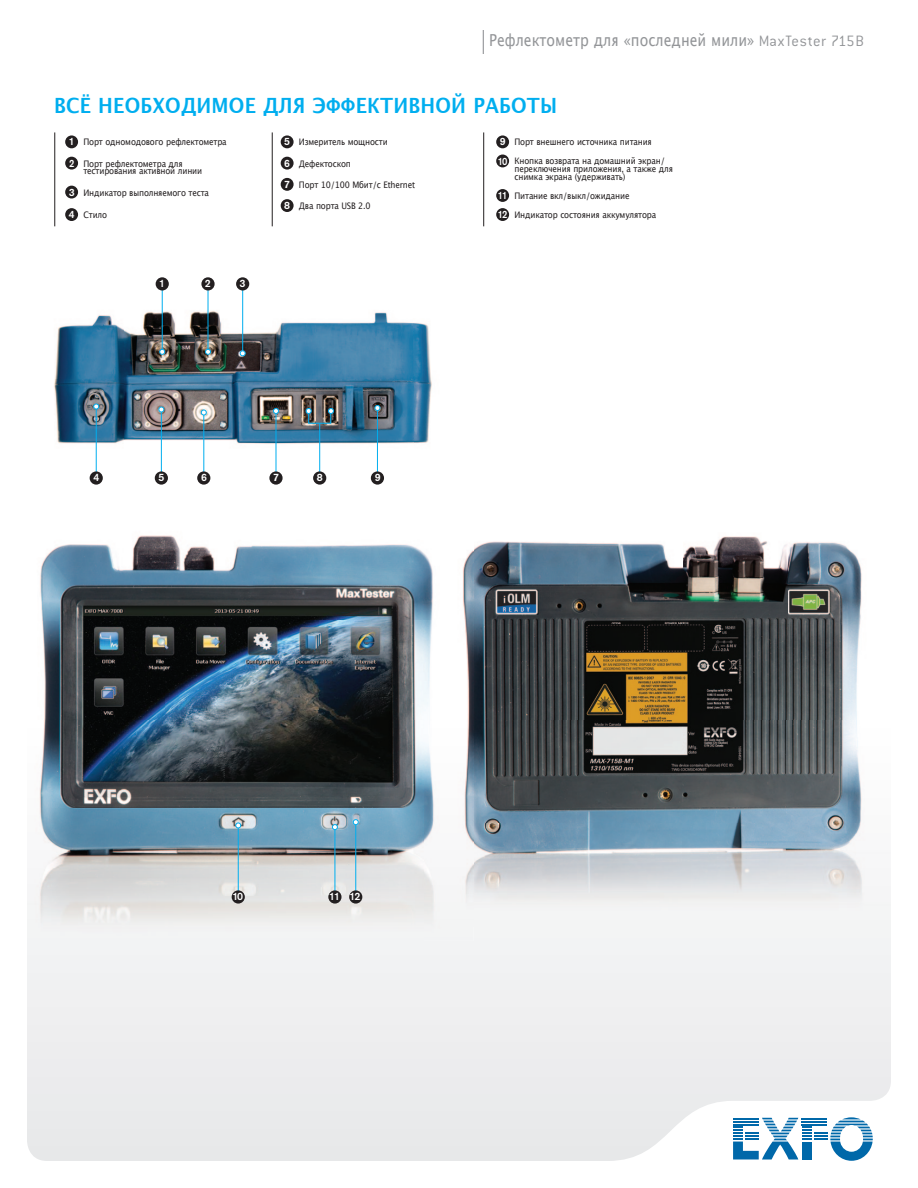
<style>
.page{position:relative;width:918px;height:1188px;background:#fff}
.page>*{position:absolute;margin:0;border:0;box-sizing:border-box;transform-origin:0 0}
.t1{font:700 21px "Lucida Grande";letter-spacing:.01em;color:#00aeef;scale:.9 1}
.t2{font:16.5px "Lucida Grande";color:#939598;scale:.85 1}
.t3{font:500 10.65px "Akzidenz Grotesk BE";color:#fff}
.t4{font:9px/7.6px "Lucida Grande";letter-spacing:-.02em;color:#231f20;scale:.9 1}
.s1{font-family:"Conduit ITC";font-weight:300}
.s2{font-family:"Akzidenz Grotesk BE";font-weight:500;font-size:10.5px;color:#fff}
</style>
<div class="page">
<svg style="left:483px;top:30px;width:1px;height:24px"></svg>
<div style="left:27px;top:926px;width:864px;height:235px;background:#eeeeef"></div>
<svg style="left:733px;top:1117px;width:140px;height:44px"></svg>
<img style="left:473px;top:536px;width:389px;height:89px">
<img style="left:473px;top:625px;width:315px;height:96px">
<img style="left:788px;top:625px;width:72px;height:96px">
<img style="left:473px;top:721px;width:418px;height:205px">
<img style="left:54px;top:285px;width:378px;height:189px">
<img style="left:40px;top:535px;width:393px;height:86px">
<img style="left:42px;top:621px;width:124px;height:100px">
<img style="left:166px;top:621px;width:266px;height:100px">
<img style="left:27px;top:721px;width:446px;height:220px">
<img style="left:441px;top:550px;width:32px;height:376px">
<hr style="left:335px;top:829px;width:1px;height:68px;background:#00aeef">
<svg style="left:332px;top:824px;width:6px;height:6px"></svg>
<div style="left:328px;top:890px;width:14px;height:14px;background:#231f20;border-radius:50%"></div>
<hr style="left:242px;top:284px;width:1px;height:70px;background:#00aeef">
<svg style="left:240px;top:351px;width:6px;height:5px"></svg>
<div style="left:236px;top:277px;width:13px;height:14px;background:#231f20;border-radius:50%"></div>
<hr style="left:162px;top:284px;width:1px;height:68px;background:#00aeef">
<svg style="left:159px;top:349px;width:6px;height:6px"></svg>
<div style="left:156px;top:277px;width:13px;height:14px;background:#231f20;border-radius:50%"></div>
<hr style="left:208px;top:284px;width:1px;height:68px;background:#00aeef">
<svg style="left:205px;top:349px;width:6px;height:6px"></svg>
<div style="left:201px;top:277px;width:14px;height:14px;background:#231f20;border-radius:50%"></div>
<hr style="left:355px;top:824px;width:1px;height:68px;background:#00aeef">
<svg style="left:353px;top:819px;width:6px;height:6px"></svg>
<div style="left:349px;top:890px;width:13px;height:14px;background:#231f20;border-radius:50%"></div>
<hr style="left:238px;top:827px;width:1px;height:68px;background:#00aeef">
<svg style="left:235px;top:823px;width:6px;height:5px"></svg>
<div style="left:232px;top:890px;width:13px;height:14px;background:#231f20;border-radius:50%"></div>
<hr style="left:276px;top:411px;width:1px;height:65px;background:#00aeef">
<svg style="left:273px;top:408px;width:6px;height:6px"></svg>
<div style="left:269px;top:471px;width:14px;height:14px;background:#231f20;border-radius:50%"></div>
<hr style="left:203px;top:413px;width:1px;height:63px;background:#00aeef">
<svg style="left:201px;top:410px;width:6px;height:5px"></svg>
<div style="left:197px;top:471px;width:13px;height:14px;background:#231f20;border-radius:50%"></div>
<hr style="left:161px;top:410px;width:1px;height:66px;background:#00aeef">
<svg style="left:159px;top:407px;width:5px;height:5px"></svg>
<div style="left:155px;top:471px;width:13px;height:14px;background:#231f20;border-radius:50%"></div>
<hr style="left:96px;top:408px;width:1px;height:68px;background:#00aeef">
<svg style="left:93px;top:404px;width:6px;height:5px"></svg>
<div style="left:90px;top:471px;width:13px;height:14px;background:#231f20;border-radius:50%"></div>
<hr style="left:319px;top:423px;width:1px;height:53px;background:#00aeef">
<div style="left:313px;top:471px;width:13px;height:14px;background:#231f20;border-radius:50%"></div>
<hr style="left:377px;top:410px;width:1px;height:66px;background:#00aeef">
<svg style="left:375px;top:405px;width:5px;height:6px"></svg>
<div style="left:371px;top:471px;width:13px;height:14px;background:#231f20;border-radius:50%"></div>
<hr style="left:54px;top:132px;width:1px;height:94px;background:#231f20">
<hr style="left:272px;top:132px;width:1px;height:94px;background:#231f20">
<hr style="left:483px;top:132px;width:1px;height:94px;background:#231f20">
<div style="left:65px;top:135px;width:13px;height:13px;background:#231f20;border-radius:50%"></div>
<div style="left:65px;top:157px;width:13px;height:13px;background:#231f20;border-radius:50%"></div>
<div style="left:65px;top:186px;width:13px;height:13px;background:#231f20;border-radius:50%"></div>
<div style="left:65px;top:208px;width:13px;height:13px;background:#231f20;border-radius:50%"></div>
<div style="left:281px;top:135px;width:13px;height:13px;background:#231f20;border-radius:50%"></div>
<div style="left:281px;top:157px;width:13px;height:13px;background:#231f20;border-radius:50%"></div>
<div style="left:281px;top:178px;width:13px;height:13px;background:#231f20;border-radius:50%"></div>
<div style="left:281px;top:199px;width:13px;height:13px;background:#231f20;border-radius:50%"></div>
<div style="left:496px;top:135px;width:13px;height:13px;background:#231f20;border-radius:50%"></div>
<div style="left:496px;top:155px;width:13px;height:12px;background:#231f20;border-radius:50%"></div>
<div style="left:496px;top:189px;width:13px;height:13px;background:#231f20;border-radius:50%"></div>
<div style="left:496px;top:208px;width:13px;height:13px;background:#231f20;border-radius:50%"></div>
<div style="left:308px;top:411px;width:23px;height:13px;border:1px solid #00aeef"></div>
<svg style="left:306px;top:408px;width:5px;height:6px"></svg>
<svg style="left:328px;top:408px;width:6px;height:6px"></svg>
<h2 class="t2" style="left:489px;top:31px;width:442px">Рефлектометр для «последней мили» <span class="s1">MaxTester 715B</span></h2>
<h1 class="t1" style="left:54px;top:89px;width:561px">ВСЁ НЕОБХОДИМОЕ ДЛЯ ЭФФЕКТИВНОЙ РАБОТЫ</h1>
<p class="t4" style="left:69px;top:138px;width:177px"><span class="s2">1</span> Порт одномодового рефлектометра</p>
<p class="t4" style="left:83px;top:160px;width:134px;text-indent:-14px"><span class="s2">2</span> Порт рефлектометра для тестирования активной линии</p>
<p class="t4" style="left:69px;top:189px;width:157px"><span class="s2">3</span> Индикатор выполняемого теста</p>
<p class="t4" style="left:69px;top:211px;width:44px"><span class="s2">4</span> Стило</p>
<p class="t3" style="left:159px;top:277px;width:7px">1</p>
<p class="t3" style="left:205px;top:277px;width:7px">2</p>
<p class="t3" style="left:239px;top:277px;width:7px">3</p>
<p class="t4" style="left:284px;top:138px;width:117px"><span class="s2">5</span> Измеритель мощности</p>
<p class="t4" style="left:284px;top:160px;width:76px"><span class="s2">6</span> Дефектоскоп</p>
<p class="t4" style="left:284px;top:181px;width:147px"><span class="s2">7</span> Порт 10/100 Мбит/с Ethernet</p>
<p class="t4" style="left:284px;top:202px;width:98px"><span class="s2">8</span> Два порта USB 2.0</p>
<p class="t3" style="left:93px;top:471px;width:7px">4</p>
<p class="t3" style="left:159px;top:471px;width:7px">5</p>
<p class="t3" style="left:201px;top:471px;width:7px">6</p>
<p class="t3" style="left:273px;top:471px;width:7px">7</p>
<p class="t3" style="left:317px;top:471px;width:7px">8</p>
<p class="t3" style="left:375px;top:471px;width:7px">9</p>
<p class="t4" style="left:498px;top:133px;width:187px;line-height:19px"><span class="s2">9</span> Порт внешнего источника питания<br><span class="s2">10</span> Кнопка возврата на домашний экран/</p>
<p class="t4" style="left:514px;top:165px;width:178px">переключения приложения, а также для снимка экрана (удерживать)</p>
<p class="t4" style="left:498px;top:186px;width:177px;line-height:19px"><span class="s2">11</span> Питание вкл/выкл/ожидание<br><span class="s2">12</span> Индикатор состояния аккумулятора</p>
<p class="t3" style="left:232px;top:890px;width:12px">10</p>
<p class="t3" style="left:350px;top:890px;width:12px">12</p>
<p class="t3" style="left:329px;top:890px;width:12px">11</p>
</div>
